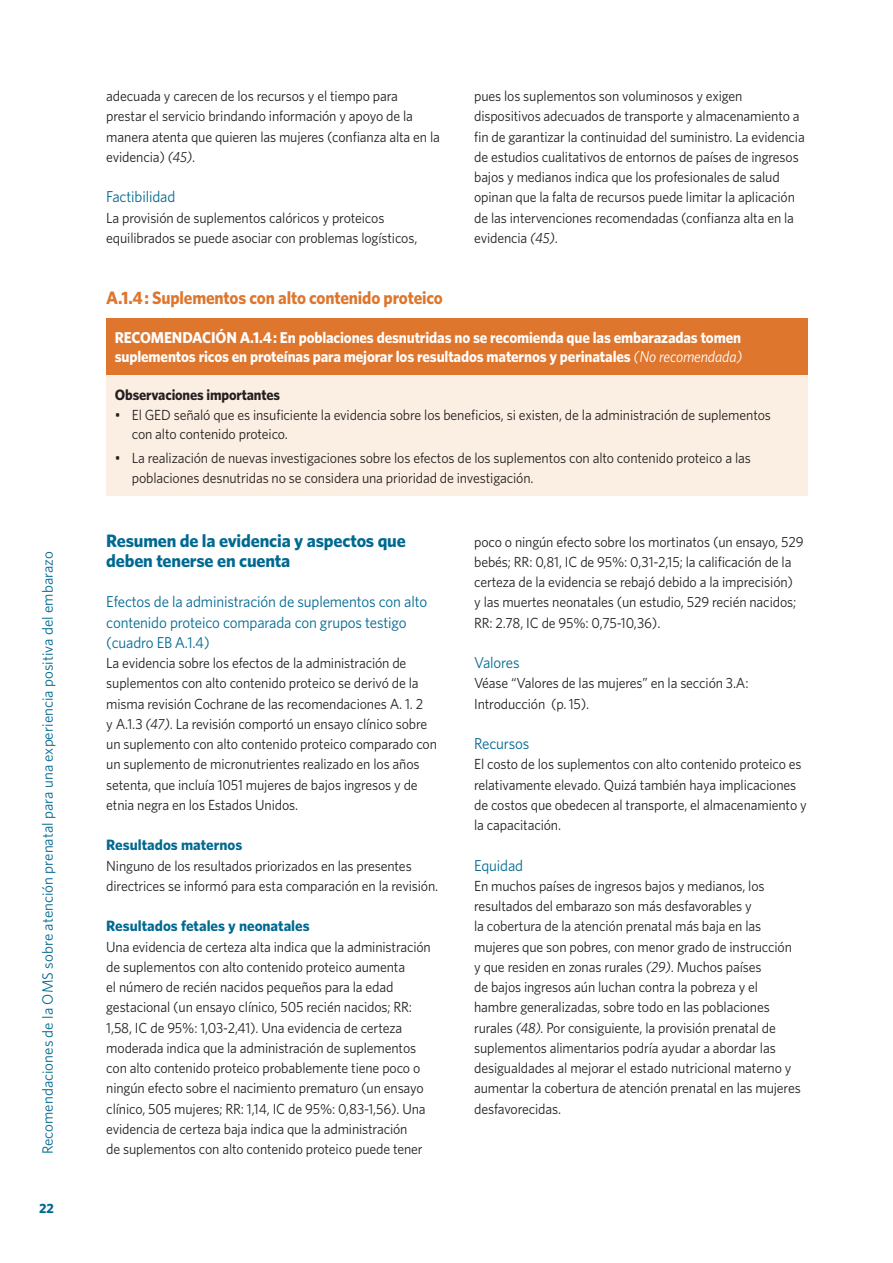
<style>
.page{position:relative;width:893px;height:1263px;background:#fff}
.page>*{position:absolute;margin:0;border:0;box-sizing:border-box;transform-origin:0 0}
.t1{font:700 18px/20.2px "Whitney";letter-spacing:-.01em;color:#006991}
.t2{font:700 18px "Whitney";letter-spacing:-.01em;color:#de762d;scale:.95 1}
.t3{font:700 15.75px/18.9px "Whitney";letter-spacing:-.01em;color:#fff;scale:.95 1}
.t4{font:15.75px/20.2px "Whitney";letter-spacing:-.01em;color:#006991;scale:.95 1}
.t5{font:15px "Whitney";color:#006991}
.t6{font:700 15px "Whitney";color:#006991}
.t7{font:700 15px "Whitney";letter-spacing:-.01em;color:#231f20;scale:.95 1}
.t8{font:14.7px/20.2px "Whitney";letter-spacing:-.01em;color:#231f20;scale:.95 1}
.t9{font:700 13.5px "Whitney";color:#006991}
.s1{font-style:italic}
.s2{font-weight:400;font-style:italic}
</style>
<div class="page">
<div style="left:106px;top:318px;width:702px;height:57px;background:#de762d"></div>
<div style="left:106px;top:375px;width:702px;height:120px;background:#fbeee2"></div>
<p class="t5" style="left:38px;top:1154px;width:604px;rotate:-90deg">Recomendaciones de la OMS sobre atención prenatal para una experiencia positiva del embarazo</p>
<p class="t9" style="left:39px;top:1199px;width:16px">22</p>
<p class="t8" style="left:106px;top:85px;width:353px">adecuada y carecen de los recursos y el tiempo para prestar el servicio brindando información y apoyo de la manera atenta que quieren las mujeres (confianza alta en la evidencia) <span class="s1">(45)</span>.</p>
<p class="t4" style="left:106px;top:186px;width:74px">Factibilidad</p>
<p class="t8" style="left:106px;top:207px;width:329px">La provisión de suplementos calóricos y proteicos equilibrados se puede asociar con problemas logísticos,</p>
<p class="t8" style="left:474px;top:85px;width:350px">pues los suplementos son voluminosos y exigen dispositivos adecuados de transporte y almacenamiento a fin de garantizar la continuidad del suministro. La evidencia de estudios cualitativos de entornos de países de ingresos bajos y medianos indica que los profesionales de salud opinan que la falta de recursos puede limitar la aplicación de las intervenciones recomendadas (confianza alta en la evidencia <span class="s1">(45)</span>.</p>
<p class="t2" style="left:106px;top:285px;width:356px">A.1.4 : Suplementos con alto contenido proteico</p>
<p class="t3" style="left:115px;top:328px;width:662px">RECOMENDACIÓN A.1.4 : En poblaciones desnutridas no se recomienda que las embarazadas tomen suplementos ricos en proteínas para mejorar los resultados maternos y perinatales <span class="s2">(No recomendada)</span></p>
<p class="t7" style="left:115px;top:385px;width:175px">Observaciones importantes</p>
<p class="t8" style="left:132px;top:405px;width:674px;line-height:19.5px;text-indent:-17px">• El GED señaló que es insuficiente la evidencia sobre los beneficios, si existen, de la administración de suplementos con alto contenido proteico.</p>
<p class="t8" style="left:132px;top:448px;width:653px;line-height:19.5px;text-indent:-17px">• La realización de nuevas investigaciones sobre los efectos de los suplementos con alto contenido proteico a las poblaciones desnutridas no se considera una prioridad de investigación.</p>
<p class="t1" style="left:106px;top:530px;width:301px">Resumen de la evidencia y aspectos que deben tenerse en cuenta</p>
<p class="t4" style="left:106px;top:591px;width:339px">Efectos de la administración de suplementos con alto contenido proteico comparada con grupos testigo (cuadro EB A.1.4)</p>
<p class="t8" style="left:106px;top:652px;width:350px">La evidencia sobre los efectos de la administración de suplementos con alto contenido proteico se derivó de la misma revisión Cochrane de las recomendaciones A. 1. 2<br>y A.1.3 <span class="s1">(47)</span>. La revisión comportó un ensayo clínico sobre un suplemento con alto contenido proteico comparado con un suplemento de micronutrientes realizado en los años setenta, que incluía 1051 mujeres de bajos ingresos y de etnia negra en los Estados Unidos.</p>
<p class="t6" style="left:106px;top:835px;width:138px">Resultados maternos</p>
<p class="t8" style="left:106px;top:855px;width:351px">Ninguno de los resultados priorizados en las presentes directrices se informó para esta comparación en la revisión.</p>
<p class="t6" style="left:106px;top:916px;width:205px">Resultados fetales y neonatales</p>
<p class="t8" style="left:106px;top:936px;width:343px">Una evidencia de certeza alta indica que la administración de suplementos con alto contenido proteico aumenta<br>el número de recién nacidos pequeños para la edad gestacional (un ensayo clínico, 505 recién nacidos; RR:<br>1,58, IC de 95%: 1,03-2,41). Una evidencia de certeza moderada indica que la administración de suplementos con alto contenido proteico probablemente tiene poco o ningún efecto sobre el nacimiento prematuro (un ensayo clínico, 505 mujeres; RR: 1,14, IC de 95%: 0,83-1,56). Una evidencia de certeza baja indica que la administración<br>de suplementos con alto contenido proteico puede tener</p>
<p class="t8" style="left:474px;top:531px;width:348px">poco o ningún efecto sobre los mortinatos (un ensayo, 529 bebés; RR: 0,81, IC de 95%: 0,31-2,15; la calificación de la certeza de la evidencia se rebajó debido a la imprecisión)<br>y las muertes neonatales (un estudio, 529 recién nacidos; RR: 2.78, IC de 95%: 0,75-10,36).</p>
<p class="t4" style="left:474px;top:652px;width:49px">Valores</p>
<p class="t8" style="left:474px;top:673px;width:290px">Véase “Valores de las mujeres” en la sección 3.A:<br>Introducción (p. 15).</p>
<p class="t4" style="left:474px;top:733px;width:60px">Recursos</p>
<p class="t8" style="left:474px;top:754px;width:352px">El costo de los suplementos con alto contenido proteico es relativamente elevado. Quizá también haya implicaciones de costos que obedecen al transporte, el almacenamiento y la capacitación.</p>
<p class="t4" style="left:474px;top:855px;width:53px">Equidad</p>
<p class="t8" style="left:474px;top:875px;width:345px">En muchos países de ingresos bajos y medianos, los resultados del embarazo son más desfavorables y<br>la cobertura de la atención prenatal más baja en las mujeres que son pobres, con menor grado de instrucción y que residen en zonas rurales <span class="s1">(29)</span>. Muchos países<br>de bajos ingresos aún luchan contra la pobreza y el hambre generalizadas, sobre todo en las poblaciones rurales <span class="s1">(48).</span> Por consiguiente, la provisión prenatal de suplementos alimentarios podría ayudar a abordar las desigualdades al mejorar el estado nutricional materno y aumentar la cobertura de atención prenatal en las mujeres desfavorecidas.</p>
</div>
